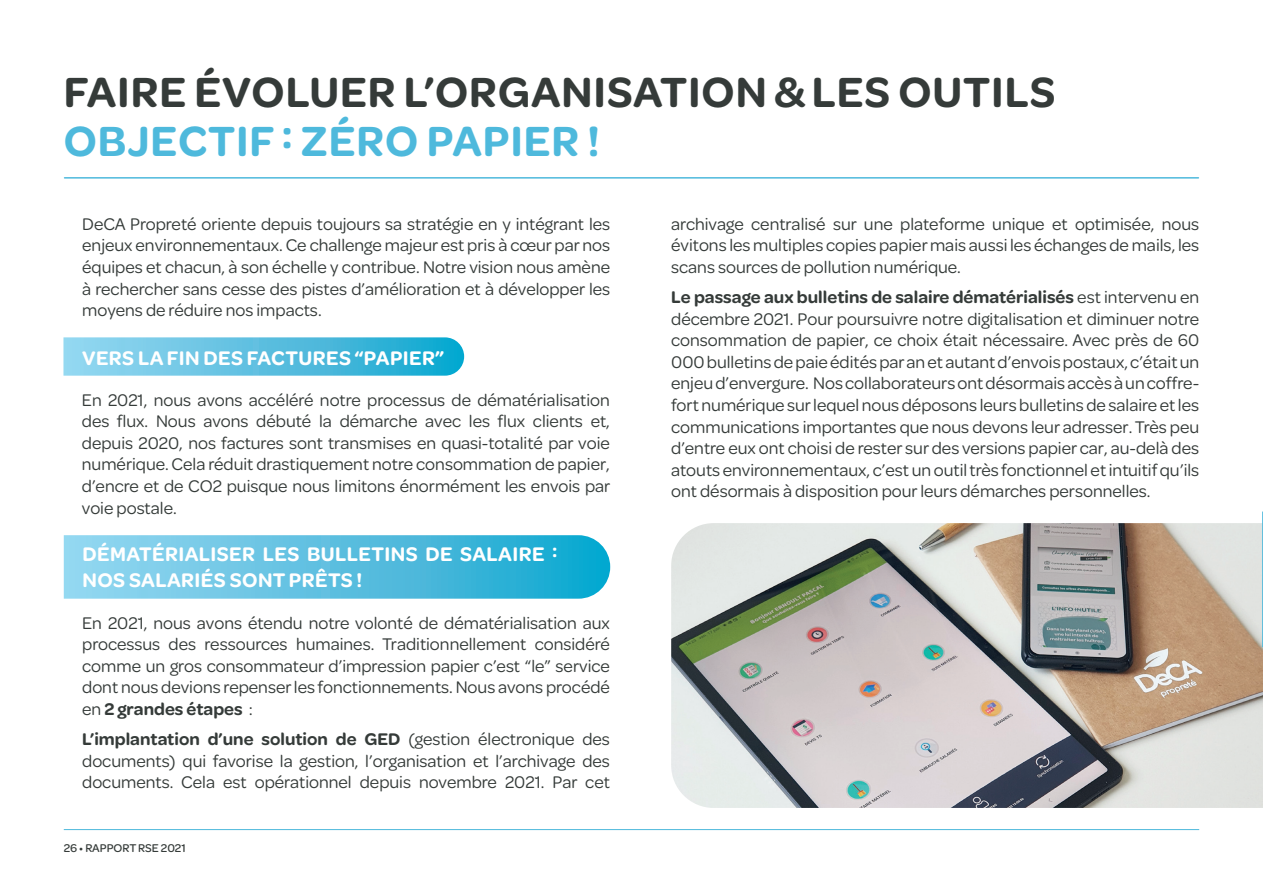
<style>
.page{position:relative;width:1263px;height:893px;background:#fff}
.page>*{position:absolute;margin:0;border:0;box-sizing:border-box;transform-origin:0 0}
.t1{font:600 45px "Omnes";letter-spacing:.02em;color:#353b39}
.t2{font:600 45px "Omnes";letter-spacing:.02em;color:#4eb9dc}
.t3{font:600 21px/25.2px "Omnes";letter-spacing:.02em;color:#fff}
.t4{font:18px/21.6px "Omnes";color:#353b39;text-align:justify}
.t5{font:500 12px "Omnes";color:#353b39}
.s1{font-weight:600}
</style>
<div class="page">
<hr style="left:64px;top:829px;width:1135px;height:1px;background:#4eb9dc">
<hr style="left:65px;top:177px;width:1133px;height:2px;background:#4eb9dc">
<svg style="left:63px;top:337px;width:401px;height:39px;background:#5cc1e0"></svg>
<svg style="left:64px;top:535px;width:546px;height:64px;background:#5bc0e0"></svg>
<img style="left:671px;top:523px;width:592px;height:285px">
<svg style="left:1262px;top:512px;width:1px;height:135px"></svg>
<h1 class="t1" style="left:64px;top:60px;width:993px">FAIRE ÉVOLUER L’ORGANISATION &amp; LES OUTILS</h1>
<h1 class="t2" style="left:64px;top:110px;width:537px">OBJECTIF : ZÉRO PAPIER !</h1>
<p class="t4" style="left:82px;top:212px;width:530px">DeCA Propreté oriente depuis toujours sa stratégie en y intégrant les enjeux environnementaux. Ce challenge majeur est pris à cœur par nos équipes et chacun, à son échelle y contribue. Notre vision nous amène à rechercher sans cesse des pistes d’amélioration et à développer les moyens de réduire nos impacts.</p>
<p class="t3" style="left:82px;top:344px;width:364px">VERS LA FIN DES FACTURES “PAPIER”</p>
<p class="t4" style="left:82px;top:388px;width:530px">En 2021, nous avons accéléré notre processus de dématérialisation des flux. Nous avons débuté la démarche avec les flux clients et, depuis 2020, nos factures sont transmises en quasi-totalité par voie numérique. Cela réduit drastiquement notre consommation de papier, d’encre et de CO2 puisque nous limitons énormément les envois par voie postale.</p>
<p class="t3" style="left:82px;top:541px;width:476px">DÉMATÉRIALISER LES BULLETINS DE SALAIRE :<br>NOS SALARIÉS SONT PRÊTS !</p>
<p class="t4" style="left:82px;top:611px;width:529px">En 2021, nous avons étendu notre volonté de dématérialisation aux processus des ressources humaines. Traditionnellement considéré comme un gros consommateur d’impression papier c’est “le” service dont nous devions repenser les fonctionnements. Nous avons procédé en <span class="s1">2 grandes étapes</span> :</p>
<p class="t4" style="left:82px;top:727px;width:529px"><span class="s1">L’implantation d’une solution de GED</span> (gestion électronique des documents) qui favorise la gestion, l’organisation et l’archivage des documents. Cela est opérationnel depuis novembre 2021. Par cet</p>
<p class="t5" style="left:64px;top:840px;width:123px">26 • RAPPORT RSE 2021</p>
<p class="t4" style="left:671px;top:212px;width:529px">archivage centralisé sur une plateforme unique et optimisée, nous évitons les multiples copies papier mais aussi les échanges de mails, les scans sources de pollution numérique.</p>
<p class="t4" style="left:671px;top:285px;width:530px"><span class="s1">Le passage aux bulletins de salaire dématérialisés</span> est intervenu en décembre 2021. Pour poursuivre notre digitalisation et diminuer notre consommation de papier, ce choix était nécessaire. Avec près de 60<br>000 bulletins de paie édités par an et autant d’envois postaux, c’était un enjeu d’envergure. Nos collaborateurs ont désormais accès à un coffre&shy;fort numérique sur lequel nous déposons leurs bulletins de salaire et les communications importantes que nous devons leur adresser. Très peu d’entre eux ont choisi de rester sur des versions papier car, au-delà des atouts environnementaux, c’est un outil très fonctionnel et intuitif qu’ils ont désormais à disposition pour leurs démarches personnelles.</p>
</div>
